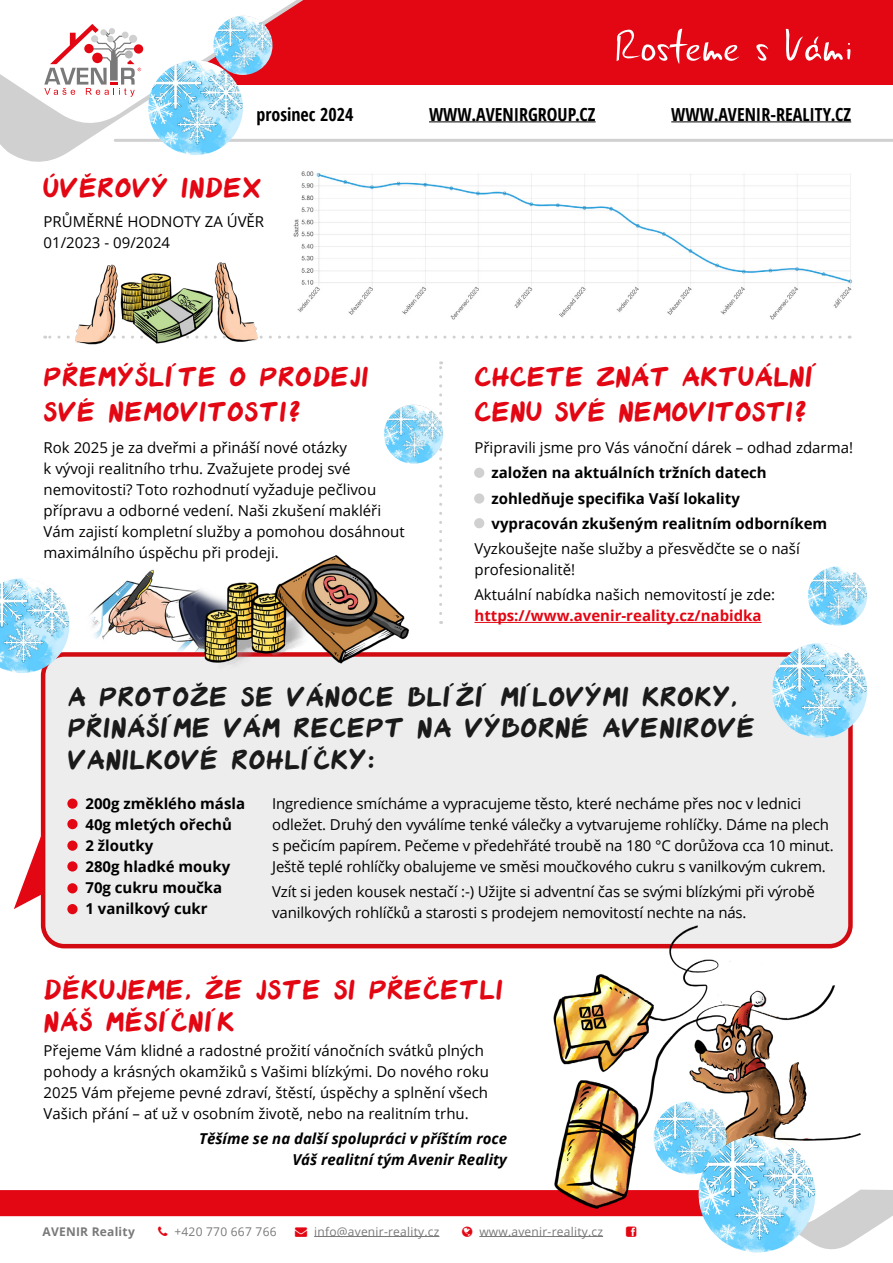
<style>
.page{position:relative;width:893px;height:1263px;background:#fff}
.page>*{position:absolute;margin:0;border:0;box-sizing:border-box;transform-origin:0 0}
.t1{font:36px/34.5px "Avenir Font";color:#e30613}
.t2{font:36px/31.5px "Avenir Font";color:#1a1a1a}
.t3{font:700 condensed 18px "Open Sans";color:#000}
.t4{font:15px/21px "Open Sans";color:#000}
.t5{font:700 15px/21px "Open Sans";color:#000}
.t6{font:italic 700 15px/20.5px "Open Sans";color:#000;text-align:right}
.t7{font:700 15px "Open Sans";color:#e30613}
.t8{font:12px "Open Sans";letter-spacing:.02em;color:#797979}
.t9{font:700 12px "Open Sans";letter-spacing:.02em;color:#797979}
.s1{color:#e30613}
</style>
<div class="page">
<img style="left:90px;top:569px;width:104px;height:83px">
<div style="left:43px;top:654px;width:807px;height:292px;background:#ededed;border-radius:21px"></div>
<div style="left:41px;top:652px;width:812px;height:296px;border:4px solid #d20a11;border-radius:21px"></div>
<hr style="left:474px;top:622px;width:288px;height:1px;background:#e30613">
<img style="left:194px;top:582px;width:79px;height:83px">
<img style="left:273px;top:555px;width:140px;height:109px">
<div style="left:22px;top:0;width:871px;height:85px;background:#e30613"></div>
<svg style="left:0;top:0;width:303px;height:162px"></svg>
<svg style="left:617px;top:29px;width:123px;height:35px"></svg>
<svg style="left:756px;top:44px;width:13px;height:17px"></svg>
<svg style="left:786px;top:29px;width:64px;height:32px"></svg>
<hr style="left:115px;top:139px;width:778px;height:3px;background:#d0d0d0">
<hr style="left:429px;top:121px;width:167px;height:1px;background:#000">
<hr style="left:671px;top:121px;width:180px;height:1px;background:#000">
<svg style="left:0;top:0;width:302px;height:129px"></svg>
<img style="left:293px;top:171px;width:560px;height:149px">
<svg style="left:45px;top:336px;width:795px;height:3px"></svg>
<svg style="left:439px;top:361px;width:3px;height:252px"></svg>
<div style="left:474px;top:468px;width:10px;height:10px;background:#d0d0d0;border-radius:50%"></div>
<div style="left:474px;top:493px;width:10px;height:11px;background:#d0d0d0;border-radius:50%"></div>
<div style="left:474px;top:518px;width:10px;height:10px;background:#d0d0d0;border-radius:50%"></div>
<div style="left:67px;top:798px;width:11px;height:11px;background:#e30613;border-radius:50%"></div>
<div style="left:67px;top:819px;width:11px;height:10px;background:#e30613;border-radius:50%"></div>
<div style="left:67px;top:840px;width:11px;height:11px;background:#e30613;border-radius:50%"></div>
<div style="left:67px;top:861px;width:11px;height:10px;background:#e30613;border-radius:50%"></div>
<div style="left:67px;top:883px;width:11px;height:10px;background:#e30613;border-radius:50%"></div>
<div style="left:67px;top:904px;width:11px;height:10px;background:#e30613;border-radius:50%"></div>
<svg style="left:14px;top:829px;width:30px;height:80px"></svg>
<img style="left:69px;top:262px;width:195px;height:83px">
<img style="left:529px;top:916px;width:324px;height:273px">
<img style="left:673px;top:960px;width:188px;height:214px">
<img style="left:654px;top:1101px;width:73px;height:73px;border-radius:36px">
<img style="left:699px;top:1136px;width:116px;height:116px;border-radius:58px">
<img style="left:808px;top:566px;width:59px;height:60px;border-radius:30px">
<img style="left:772px;top:643px;width:95px;height:95px;border-radius:47px">
<img style="left:384px;top:405px;width:59px;height:59px;border-radius:30px">
<img style="left:0;top:578px;width:69px;height:95px">
<img style="left:213px;top:16px;width:60px;height:59px;border-radius:30px">
<img style="left:148px;top:60px;width:95px;height:95px;border-radius:47px">
<svg style="left:0;top:1189px;width:893px;height:64px"></svg>
<p class="t3" style="left:257px;top:101px;width:98px">prosinec 2024</p>
<p class="t3" style="left:429px;top:101px;width:168px">WWW.AVENIRGROUP.CZ</p>
<p class="t3" style="left:671px;top:101px;width:181px">WWW.AVENIR-REALITY.CZ</p>
<h1 class="t1" style="left:43px;top:172px;width:221px">ÚVĚROVÝ INDEX</h1>
<p class="t4" style="left:44px;top:211px;width:222px">PRŮMĚRNÉ HODNOTY ZA ÚVĚR<br>01/2023 - 09/2024</p>
<h1 class="t1" style="left:43px;top:361px;width:327px">PŘEMÝŠLÍTE O PRODEJI<br>SVÉ NEMOVITOSTI?</h1>
<p class="t4" style="left:44px;top:437px;width:363px">Rok 2025 je za dveřmi a přináší nové otázky<br>k vývoji realitního trhu. Zvažujete prodej své nemovitosti? Toto rozhodnutí vyžaduje pečlivou přípravu a odborné vedení. Naši zkušení makléři Vám zajistí kompletní služby a pomohou dosáhnout maximálního úspěchu při prodeji.</p>
<h1 class="t1" style="left:474px;top:361px;width:345px">CHCETE ZNÁT AKTUÁLNÍ<br>CENU SVÉ NEMOVITOSTI?</h1>
<p class="t4" style="left:474px;top:437px;width:380px">Připravili jsme pro Vás vánoční dárek – odhad zdarma!</p>
<p class="t5" style="left:491px;top:460px;width:337px;line-height:25.2px">založen na aktuálních tržních datech zohledňuje specifika Vaší lokality vypracován zkušeným realitním odborníkem</p>
<p class="t4" style="left:474px;top:538px;width:327px">Vyzkoušejte naše služby a přesvědčte se o naší profesionalitě!</p>
<p class="t4" style="left:474px;top:584px;width:302px">Aktuální nabídka našich nemovitostí je zde:</p>
<p class="t7" style="left:474px;top:605px;width:289px">https://www.avenir-reality.cz/nabidka</p>
<h1 class="t2" style="left:67px;top:682px;width:689px">A PROTOŽE SE VÁNOCE BLÍŽÍ MÍLOVÝMI KROKY,<br>PŘINÁŠÍME VÁM RECEPT NA VÝBORNÉ AVENIROVÉ<br>VANILKOVÉ ROHLÍČKY:</h1>
<p class="t5" style="left:85px;top:793px;width:161px">200g změklého másla<br>40g mletých ořechů<br>2 žloutky<br>280g hladké mouky<br>70g cukru moučka<br>1 vanilkový cukr</p>
<p class="t4" style="left:272px;top:793px;width:563px">Ingredience smícháme a vypracujeme těsto, které necháme přes noc v lednici odležet. Druhý den vyválíme tenké válečky a vytvarujeme rohlíčky. Dáme na plech s pečicím papírem. Pečeme v předehřáté troubě na 180 °C dorůžova cca 10 minut.<br>Ještě teplé rohlíčky obalujeme ve směsi moučkového cukru s vanilkovým cukrem.</p>
<p class="t4" style="left:272px;top:881px;width:544px">Vzít si jeden kousek nestačí :-) Užijte si adventní čas se svými blízkými při výrobě vanilkových rohlíčků a starosti s prodejem nemovitostí nechte na nás.</p>
<h1 class="t1" style="left:44px;top:975px;width:461px;line-height:31.5px">DĚKUJEME, ŽE JSTE SI PŘEČETLI<br>NÁŠ MĚSÍČNÍK</h1>
<p class="t4" style="left:44px;top:1039px;width:447px">Přejeme Vám klidné a radostné prožití vánočních svátků plných pohody a krásných okamžiků s Vašimi blízkými. Do nového roku 2025 Vám přejeme pevné zdraví, štěstí, úspěchy a splnění všech Vašich přání – ať už v osobním životě, nebo na realitním trhu.</p>
<p class="t6" style="left:199px;top:1128px;width:309px">Těšíme se na další spolupráci v příštím roce<br>Váš realitní tým Avenir Reality</p>
<p class="t9" style="left:43px;top:1223px;width:94px">AVENIR Reality</p>
<p class="t8" style="left:174px;top:1223px;width:104px">+420 770 667 766</p>
<p class="t8" style="left:295px;top:1223px;width:146px"><span class="s1">→</span> info@avenir-reality.cz</p>
<p class="t8" style="left:479px;top:1223px;width:125px">www.avenir-reality.cz</p>
</div>
